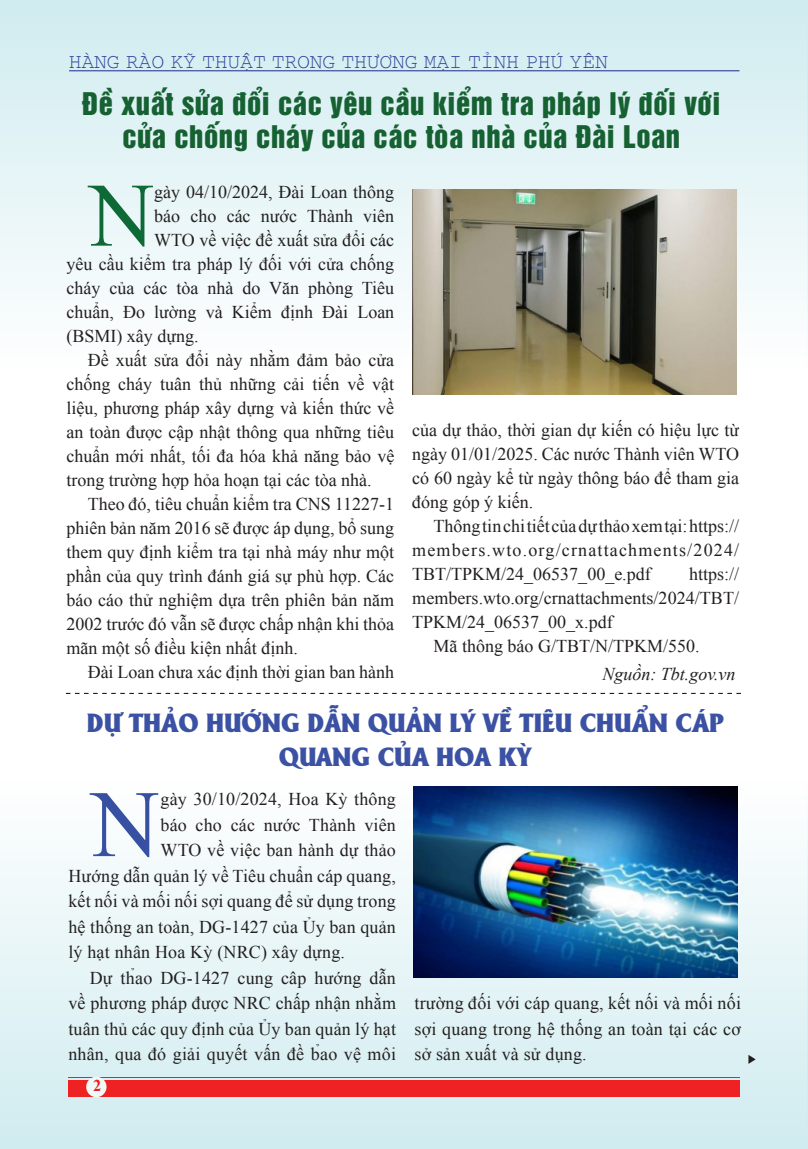
<style>
.page{position:relative;width:808px;height:1149px;background:#fff}
.page>*{position:absolute;margin:0;border:0;box-sizing:border-box;transform-origin:0 0}
.t1{font:95.1px "Times New Roman";color:#3750a2}
.t2{font:90.45px "Times New Roman";color:#0d6a37}
.t3{font:28.5px/33px "UTM Helvet Ins";letter-spacing:.02em;color:#166132;text-align:center}
.t4{font:25.5px/34.5px "UTM Alberta Heavy";color:#3b51a3;text-align:center}
.t5{font:18px/24px "Times New Roman";color:#231f20;text-align:justify}
.t6{font:18px "VNI Couri";color:#2b3f99}
.t7{font:italic 18px "Times New Roman";color:#231f20}
.t8{font:700 16.5px "Times New Roman";color:#ee1d23}
</style>
<div class="page">
<div style="left:0;top:0;width:808px;height:368px;background:linear-gradient(to bottom,#d0ecf0,#fefefe)"></div>
<div style="left:0;top:781px;width:808px;height:367px;background:linear-gradient(to bottom,#feffff,#d0e8ed)"></div>
<hr style="left:807px;top:0;width:1px;height:368px;background:#d0ecf0">
<hr style="left:807px;top:781px;width:1px;height:367px;background:#d0ecf0">
<hr style="left:69px;top:70px;width:670px;height:1px;background:#2e3f99">
<div style="left:68px;top:1079px;width:672px;height:17px;background:#ee2123"></div>
<hr style="left:68px;top:1076px;width:672px;height:1px;background:#ee2123">
<div style="left:86px;top:1076px;width:21px;height:20px;background:#f0f9f7;border-radius:50%"></div>
<svg style="left:748px;top:1054px;width:8px;height:9px"></svg>
<svg style="left:66px;top:692px;width:675px;height:1px"></svg>
<img style="left:412px;top:190px;width:324px;height:204px">
<img style="left:414px;top:786px;width:323px;height:191px">
<p class="t6" style="left:69px;top:50px;width:540px">HAØNG RAØO KYÕ THUAÄT TRONG THÖÔNG MAÏI TÆNH PHUÙ YEÂN</p>
<p class="t3" style="left:82px;top:85px;width:639px">Đề xuất sửa đổi các yêu cầu kiểm tra pháp lý đối với cửa chống cháy của các tòa nhà của Đài Loan</p>
<p class="t2" style="left:89px;top:154px;width:67px">N</p>
<p class="t5" style="left:154px;top:179px;width:242px">gày 04/10/2024, Đài Loan thông</p>
<p class="t5" style="left:154px;top:203px;width:242px">báo cho các nước Thành viên</p>
<p class="t5" style="left:154px;top:227px;width:241px">WTO về việc đề xuất sửa đổi các</p>
<p class="t5" style="left:66px;top:251px;width:329px">yêu cầu kiểm tra pháp lý đối với cửa chống</p>
<p class="t5" style="left:66px;top:275px;width:329px">cháy của các tòa nhà do Văn phòng Tiêu</p>
<p class="t5" style="left:66px;top:299px;width:329px">chuẩn, Đo lường và Kiểm định Đài Loan</p>
<p class="t5" style="left:66px;top:323px;width:134px">(BSMI) xây dựng.</p>
<p class="t5" style="left:66px;top:347px;width:329px;text-indent:21px">Đề xuất sửa đổi này nhằm đảm bảo cửa chống cháy tuân thủ những cải tiến về vật liệu, phương pháp xây dựng và kiến thức về an toàn được cập nhật thông qua những tiêu chuẩn mới nhất, tối đa hóa khả năng bảo vệ trong trường hợp hỏa hoạn tại các tòa nhà.</p>
<p class="t5" style="left:66px;top:491px;width:329px;text-indent:21px">Theo đó, tiêu chuẩn kiểm tra CNS 11227-1 phiên bản năm 2016 sẽ được áp dụng, bổ sung them quy định kiểm tra tại nhà máy như một phần của quy trình đánh giá sự phù hợp. Các báo cáo thử nghiệm dựa trên phiên bản năm 2002 trước đó vẫn sẽ được chấp nhận khi thỏa mãn một số điều kiện nhất định.</p>
<p class="t5" style="left:88px;top:659px;width:308px">Đài Loan chưa xác định thời gian ban hành</p>
<p class="t5" style="left:412px;top:417px;width:328px">của dự thảo, thời gian dự kiến có hiệu lực từ ngày 01/01/2025. Các nước Thành viên WTO có 60 ngày kể từ ngày thông báo để tham gia đóng góp ý kiến.</p>
<p class="t5" style="left:412px;top:513px;width:328px;text-indent:21px">Thông tin chi tiết của dự thảo xem tại: https:// members.wto.org/crnattachments/2024/ TBT/TPKM/24_06537_00_e.pdf</p>
<p class="t5" style="left:412px;top:561px;width:328px;text-indent:277px">https:// members.wto.org/crnattachments/2024/TBT/ TPKM/24_06537_00_x.pdf</p>
<p class="t5" style="left:433px;top:633px;width:268px">Mã thông báo G/TBT/N/TPKM/550.</p>
<p class="t7" style="left:602px;top:661px;width:135px">Nguồn: Tbt.gov.vn</p>
<p class="t4" style="left:87px;top:703px;width:638px">DỰ THẢO HƯỚNG DẪN QUẢN LÝ VỀ TIÊU CHUẨN CÁP<br>QUANG CỦA HOA KỲ</p>
<p class="t1" style="left:91px;top:760px;width:70px">N</p>
<p class="t5" style="left:160px;top:786px;width:237px">gày 30/10/2024, Hoa Kỳ thông</p>
<p class="t5" style="left:160px;top:812px;width:237px">báo cho các nước Thành viên</p>
<p class="t5" style="left:160px;top:837px;width:237px">WTO về việc ban hành dự thảo</p>
<p class="t5" style="left:68px;top:863px;width:329px">Hướng dẫn quản lý về Tiêu chuẩn cáp quang,</p>
<p class="t5" style="left:68px;top:888px;width:329px">kết nối và mối nối sợi quang để sử dụng trong</p>
<p class="t5" style="left:68px;top:914px;width:329px">hệ thống an toàn, DG-1427 của Ủy ban quản</p>
<p class="t5" style="left:68px;top:939px;width:278px">lý hạt nhân Hoa Kỳ (NRC) xây dựng.</p>
<p class="t5" style="left:68px;top:964px;width:329px;line-height:25.5px;text-indent:21px">Dự th̉ao DG-1427 cung câp hướng dẫn về phương pháp được NRC chấp nhận nhằm tuân thủ các quy định của Ủy ban quản lý hạt nhân, qua đó giải quyết vấn đề b̉ao vệ môi</p>
<p class="t8" style="left:93px;top:1073px;width:10px">2</p>
<p class="t5" style="left:414px;top:989px;width:328px;line-height:25.5px">trường đối với cáp quang, kết nối và mối nối sợi quang trong hệ thống an toàn tại các cơ sở sản xuất và sử dụng.</p>
</div>
